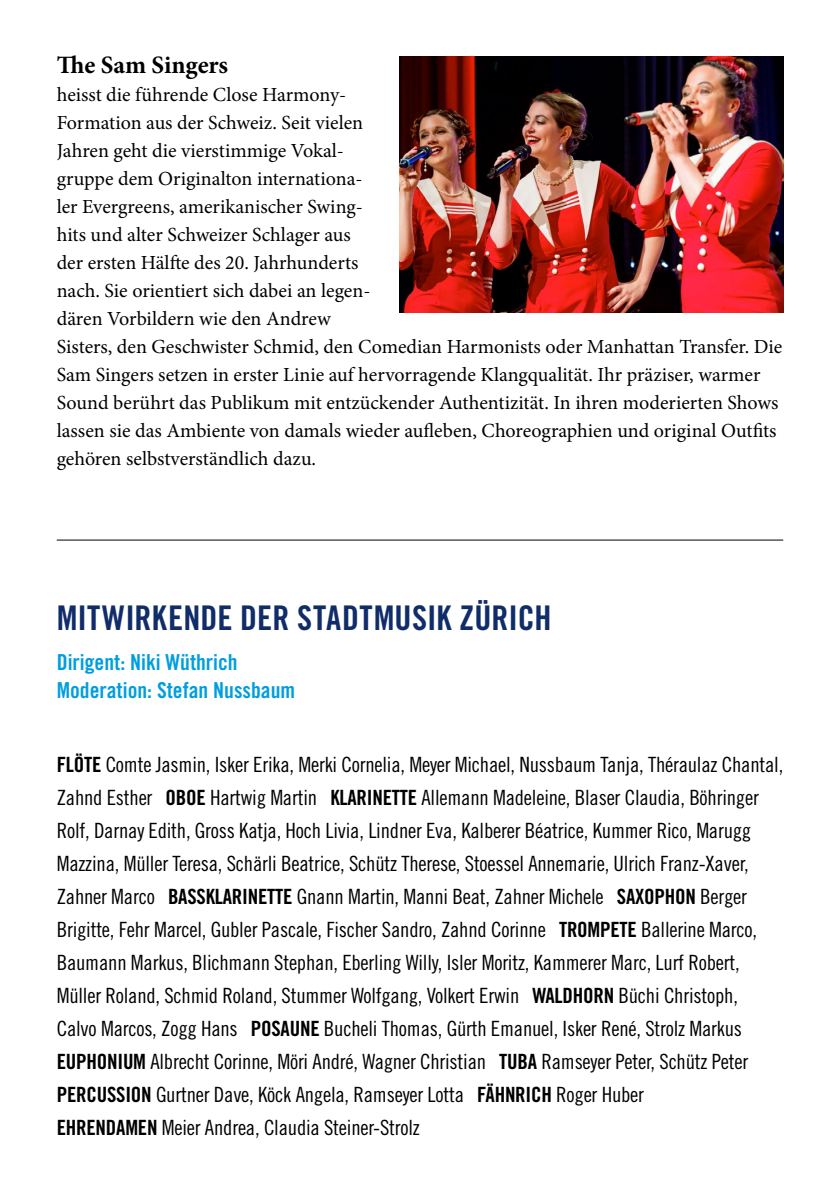
<style>
.page{position:relative;width:840px;height:1191px;background:#fff}
.page>*{position:absolute;margin:0;border:0;box-sizing:border-box;transform-origin:0 0}
.t1{font:34px "Trade Gothic LT Std Bd Cn 20";letter-spacing:.005em;color:#102d69}
.t2{font:700 25px "Minion Pro";letter-spacing:-.005em;color:#000}
.t3{font:22px/28px "Trade Gothic LT Std Bd Cn 20";color:#009ede}
.t4{font:21px/33px "Trade Gothic LT Std Cn 18";letter-spacing:-.01em;color:#000}
.t5{font:20px/28px "Minion Pro";color:#000}
.s1{font-family:"Trade Gothic LT Std Bd Cn 20"}
</style>
<div class="page">
<img style="left:399px;top:57px;width:383px;height:255px">
<hr style="left:57px;top:540px;width:725px;height:1px;background:#000">
<p class="t2" style="left:57px;top:47px;width:173px">The Sam Singers</p>
<p class="t5" style="left:57px;top:81px;width:726px">heisst die führende Close Harmony-<br>Formation aus der Schweiz. Seit vielen<br>Jahren geht die vierstimmige Vokal-<br>gruppe dem Originalton internationa-<br>ler Evergreens, amerikanischer Swing-<br>hits und alter Schweizer Schlager aus<br>der ersten Hälfte des 20. Jahrhunderts<br>nach. Sie orientiert sich dabei an legen-<br>dären Vorbildern wie den Andrew<br>Sisters, den Geschwister Schmid, den Comedian Harmonists oder Manhattan Transfer. Die Sam Singers setzen in erster Linie auf hervorragende Klangqualität. Ihr präziser, warmer Sound berührt das Publikum mit entzückender Authentizität. In ihren moderierten Shows lassen sie das Ambiente von damals wieder aufleben, Choreographien und original Outfits gehören selbstverständlich dazu.</p>
<h1 class="t1" style="left:57px;top:597px;width:496px">MITWIRKENDE DER STADTMUSIK ZÜRICH</h1>
<p class="t3" style="left:57px;top:647px;width:240px">Dirigent: Niki Wüthrich<br>Moderation: Stefan Nussbaum</p>
<p class="t4" style="left:57px;top:747px;width:727px"><span class="s1">FLÖTE</span> Comte Jasmin, Isker Erika, Merki Cornelia, Meyer Michael, Nussbaum Tanja, Théraulaz Chantal, Zahnd Esther <span class="s1">OBOE</span> Hartwig Martin <span class="s1">KLARINETTE</span> Allemann Madeleine, Blaser Claudia, Böhringer Rolf, Darnay Edith, Gross Katja, Hoch Livia, Lindner Eva, Kalberer Béatrice, Kummer Rico, Marugg Mazzina, Müller Teresa, Schärli Beatrice, Schütz Therese, Stoessel Annemarie, Ulrich Franz-Xaver, Zahner Marco <span class="s1">BASSKLARINETTE</span> Gnann Martin, Manni Beat, Zahner Michele <span class="s1">SAXOPHON</span> Berger Brigitte, Fehr Marcel, Gubler Pascale, Fischer Sandro, Zahnd Corinne <span class="s1">TROMPETE</span> Ballerine Marco, Baumann Markus, Blichmann Stephan, Eberling Willy, Isler Moritz, Kammerer Marc, Lurf Robert, Müller Roland, Schmid Roland, Stummer Wolfgang, Volkert Erwin <span class="s1">WALDHORN</span> Büchi Christoph,<br>Calvo Marcos, Zogg Hans <span class="s1">POSAUNE</span> Bucheli Thomas, Gürth Emanuel, Isker René, Strolz Markus <span class="s1">EUPHONIUM</span> Albrecht Corinne, Möri André, Wagner Christian <span class="s1">TUBA</span> Ramseyer Peter, Schütz Peter <span class="s1">PERCUSSION</span> Gurtner Dave, Köck Angela, Ramseyer Lotta <span class="s1">FÄHNRICH</span> Roger Huber<br><span class="s1">EHRENDAMEN</span> Meier Andrea, Claudia Steiner-Strolz</p>
</div>
